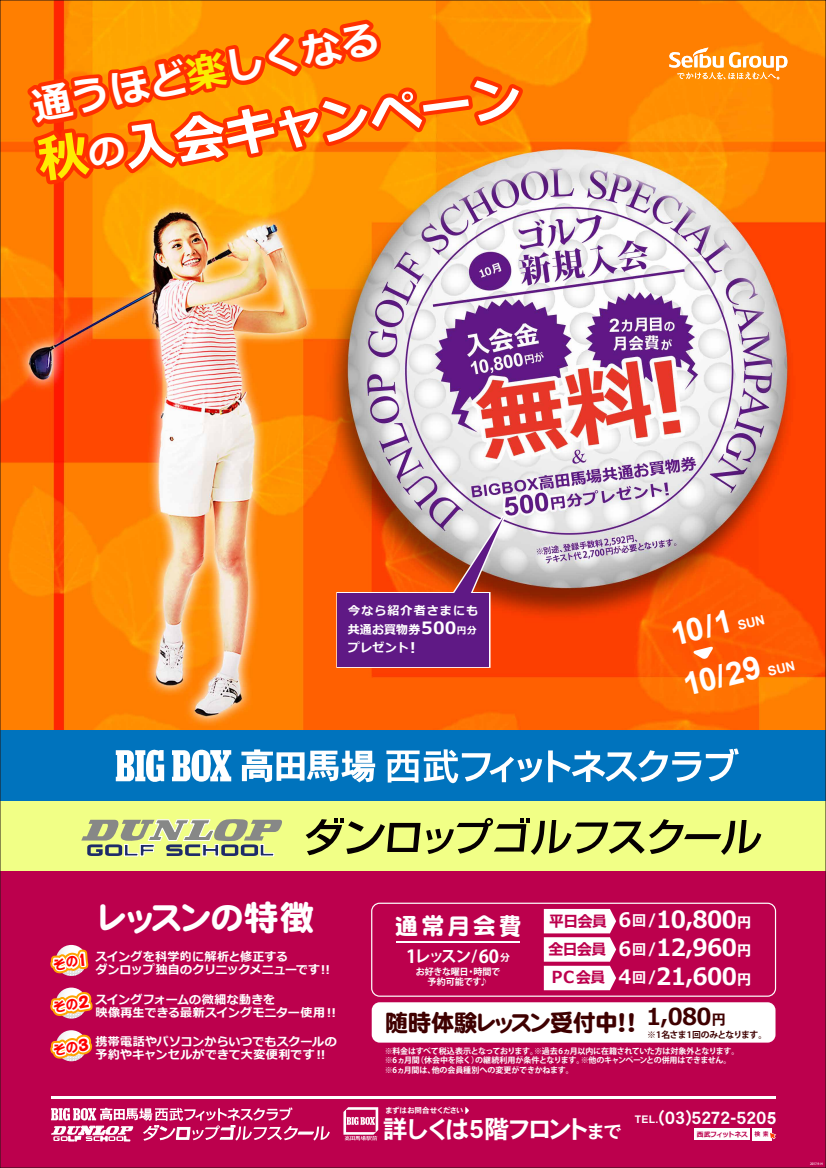
<style>
.page{position:relative;width:826px;height:1168px;background:#fff}
.page>*{position:absolute;margin:0;border:0;box-sizing:border-box;transform-origin:0 0}
.t1{font:700 50.6px "Meiryo";color:#fff}
.t2{font:700 39.24px "Meiryo";color:#fff}
.t3{font:34.8px "DF Maru Gothic SB WING RKSJ H";letter-spacing:.02em;color:#fff}
.t4{font:700 31.76px "Arial";color:#fff}
.t5{font:25px "DFHS Gothic W7 WING RKSJ H";letter-spacing:.02em;color:#fff}
.t6{font:700 23.72px "Meiryo";letter-spacing:-.03em;color:#fff;scale:.95 1}
.t7{font:23.6px "DF Maru Gothic SB WING RKSJ H";letter-spacing:-.03em;color:#3f0000}
.t8{font:17px "DFHS Gothic W7 WING RKSJ H";letter-spacing:.03em;color:#fff}
.t9{font:700 15.88px "Koz Go Pro";color:#fff}
.t10{font:700 12px/12.9px "Meiryo";letter-spacing:.01em;color:#fff}
.t11{font:700 9.08px/10.6px "Koz Go Pro";letter-spacing:-.03em;color:#fff;text-align:center}
.t12{font:700 8.84px "Koz Go Pro";letter-spacing:-.06em;color:#3f0000}
.t13{font:700 8px/9.6px "Koz Go Pro";letter-spacing:-.035em;color:#fff}
.t14{font:7.6px "DFHS Gothic W7 WING RKSJ H";letter-spacing:.03em;color:#fff}
.t15{font:700 6.8px "Meiryo";letter-spacing:-.045em;color:#bc004d}
.t16{font:500 3.2px "Koz Go Pro";color:#fff}
.s1{color:#faed00}
.s2{color:#ffec00}
.s3{font-size:36.28px}
.s4{font-size:16.96px}
.s5{font-size:9.6px}
.s6{font-size:14.8px}
.s7{font-size:15.56px;color:#bc004d}
.s8{font-size:19.92px}
.s9{font-size:16.6px;color:#bc004d}
.s10{font-size:17.92px}
.s11{font-size:9.76px}
.s12{font-size:18.2px}
.s13{font-family:"Arial";font-weight:700;font-size:10.52px}
.s14{font-family:"Arial";font-weight:700}
.s15{font-family:"HG Gothic E";font-weight:400;font-size:6px}
</style>
<div class="page">
<img style="left:2px;top:2px;width:821px;height:728px">
<svg style="left:692px;top:646px;width:21px;height:13px"></svg>
<svg style="left:19px;top:15px;width:510px;height:174px;background:#fd7705"></svg>
<div style="left:0;top:808px;width:825px;height:360px;background:#bc004d"></div>
<svg style="left:343px;top:1107px;width:35px;height:33px"></svg>
<div style="left:694px;top:1128px;width:55px;height:12px;background:#fff"></div>
<div style="left:751px;top:1128px;width:20px;height:12px;background:#fff"></div>
<svg style="left:770px;top:1131px;width:7px;height:9px"></svg>
<hr style="left:396px;top:941px;width:124px;height:2px;background:#fff">
<svg style="left:543px;top:909px;width:73px;height:81px;background:#f5dae5"></svg>
<div style="left:371px;top:1002px;width:404px;height:41px;background:#fff;border-radius:8px"></div>
<svg style="left:51px;top:1107px;width:279px;height:34px"></svg>
<div style="left:0;top:730px;width:825px;height:140px;background:#f1ff86"></div>
<svg style="left:465px;top:1107px;width:4px;height:7px"></svg>
<hr style="left:51px;top:1096px;width:724px;height:3px;background:#fff">
<div style="left:371px;top:903px;width:405px;height:94px;border:1px solid #fff;border-radius:8px"></div>
<svg style="left:305px;top:818px;width:115px;height:37px"></svg>
<svg style="left:426px;top:818px;width:335px;height:37px"></svg>
<svg style="left:81px;top:819px;width:201px;height:37px"></svg>
<div style="left:0;top:730px;width:825px;height:70px;background:#0073bd"></div>
<svg style="left:241px;top:749px;width:134px;height:33px"></svg>
<svg style="left:116px;top:749px;width:48px;height:33px"></svg>
<svg style="left:172px;top:749px;width:59px;height:33px"></svg>
<svg style="left:386px;top:749px;width:156px;height:34px"></svg>
<svg style="left:548px;top:748px;width:190px;height:34px"></svg>
<svg style="left:669px;top:48px;width:118px;height:31px"></svg>
<svg style="left:336px;top:592px;width:154px;height:76px"></svg>
<img style="left:448px;top:488px;width:71px;height:112px">
<div style="left:338px;top:593px;width:151px;height:73px;background:#5f1985"></div>
<svg style="left:737px;top:615px;width:27px;height:15px"></svg>
<svg style="left:767px;top:661px;width:27px;height:15px"></svg>
<svg style="left:50px;top:944px;width:39px;height:32px"></svg>
<svg style="left:50px;top:987px;width:43px;height:32px"></svg>
<svg style="left:50px;top:1030px;width:43px;height:32px"></svg>
<h2 class="t2" style="left:28px;top:79px;width:355px;rotate:-11deg">通うほど<span class="s1">楽</span>しくなる</h2>
<h1 class="t1" style="left:34px;top:127px;width:488px;rotate:-8deg"><span class="s2">秋</span><span class="s3">の</span>入会キャンペーン</h1>
<p class="t10" style="left:348px;top:602px;width:132px;line-height:18.4px;text-align:justify">今なら紹介者さまにも共通お買物券<span class="s4">５００</span><span class="s5">円分</span>プレゼント<span class="s6">！</span></p>
<h3 class="t4" style="left:666px;top:614px;width:63px;rotate:-14deg">10/1</h3>
<h3 class="t4" style="left:678px;top:665px;width:80px;rotate:-14deg">10/29</h3>
<h3 class="t3" style="left:99px;top:900px;width:216px">レッスンの特徴</h3>
<h3 class="t6" style="left:395px;top:903px;width:376px"><sub>通常月会費</sub> <span class="s7">平日会員</span> <span class="s8">6</span><span class="s6">回/</span>10,800<span class="s6">円</span></h3>
<h3 class="t6" style="left:549px;top:960px;width:214px"><span class="s9">ＰＣ</span><span class="s7">会員</span> <span class="s8">4</span><span class="s6">回 /</span>21,600<span class="s6">円</span></h3>
<h3 class="t6" style="left:548px;top:931px;width:215px"><span class="s7">全日会員</span> <span class="s8">6</span><span class="s6">回 /</span>12,960<span class="s6">円</span></h3>
<h3 class="t9" style="left:406px;top:946px;width:105px"><span class="s10">1</span>レッスン/<span class="s10">60</span><span class="s11">分</span></h3>
<p class="t10" style="left:95px;top:951px;width:236px">スイングを科学的に解析と修正する<br>ダンロップ独自のクリニックメニューです!!</p>
<p class="t10" style="left:95px;top:994px;width:242px">スイングフォームの微細な動きを<br>映像再生できる最新スイングモニター使用!!</p>
<p class="t10" style="left:95px;top:1036px;width:243px">携帯電話やパソコンからいつでもスクールの予約やキャンセルができて大変便利です!!</p>
<p class="t13" style="left:385px;top:1046px;width:356px">※料金はすべて税込表示となっております。※過去6ヵ月以内に在籍されていた方は対象外となります。※6ヵ月間（休会中を除く）の継続利用が条件となります。※他のキャンペーンとの併用はできません。※6ヵ月間は、他の会員種別への変更ができかねます。</p>
<p class="t11" style="left:415px;top:967px;width:86px">お好きな曜日・時間で予約可能です♪</p>
<h3 class="t7" style="left:385px;top:1010px;width:342px">随時体験レッスン受付中！！ <sup>1,080</sup><sup>円</sup></h3>
<p class="t12" style="left:647px;top:1029px;width:121px">※1名さま1回のみとなります。</p>
<p class="t14" style="left:386px;top:1106px;width:79px">まずはお問合せください</p>
<h3 class="t5" style="left:383px;top:1116px;width:240px">詳しくは５階フロント<span class="s12">まで</span></h3>
<h3 class="t8" style="left:634px;top:1110px;width:143px"><span class="s13">TEL.</span>(０３)５２７２<span class="s14">-</span>５２０<span class="s14">5</span></h3>
<p class="t15" style="left:697px;top:1130px;width:73px">西武フィットネス <span class="s15">検 索</span></p>
<p class="t16" style="left:810px;top:1161px;width:15px">2017.9-Ｈ</p>
</div>
